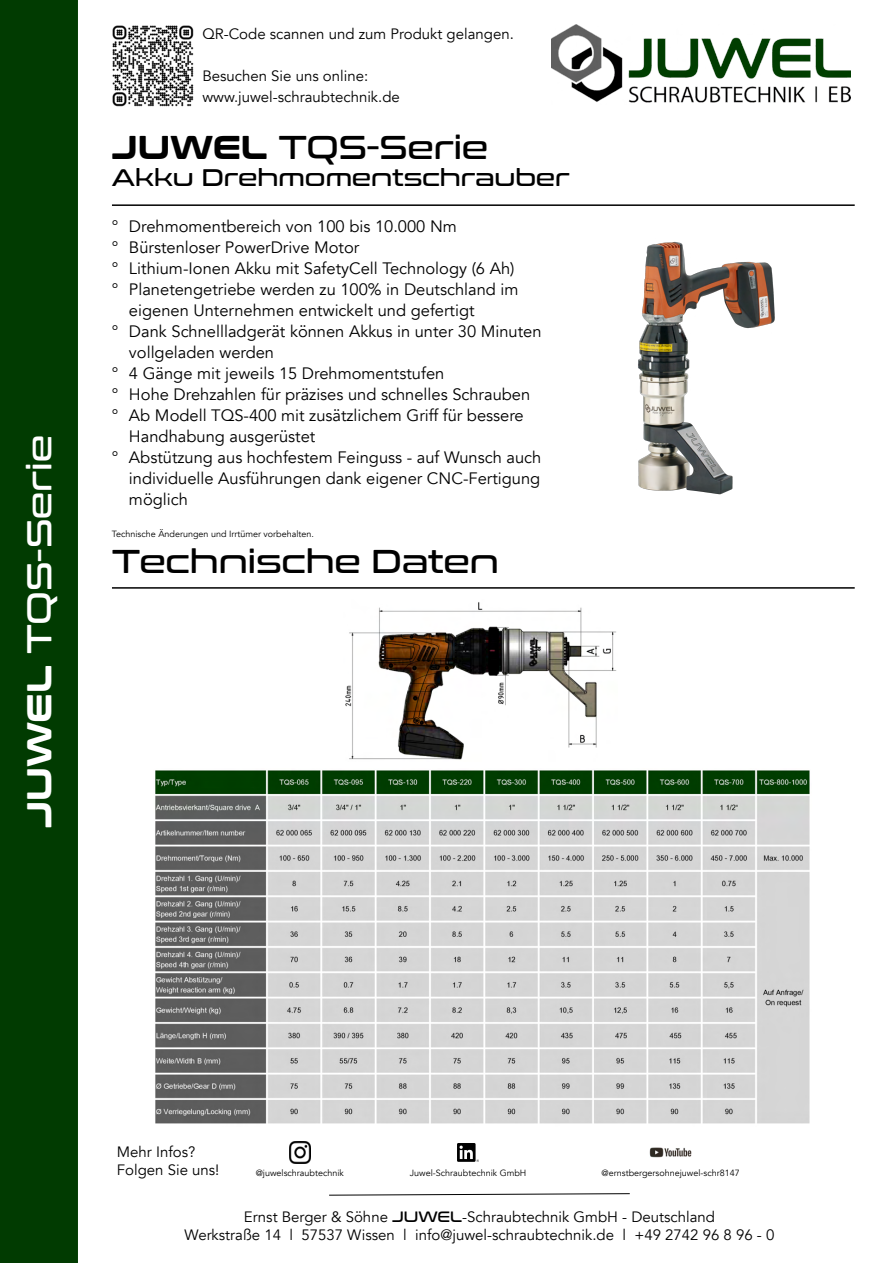
<style>
.page{position:relative;width:893px;height:1263px;background:#fff}
.page>*{position:absolute;margin:0;border:0;box-sizing:border-box;transform-origin:0 0}
.t1{font:34.5px "Conthrax Rg";color:#fff}
.t2{font:33px "Conthrax Rg";color:#000}
.t3{font:24px "Conthrax Rg";color:#000}
.t4{font:16.5px/21px "Avenir";color:#000}
.t5{font:15px "Avenir";color:#000}
.t6{font:9px "Avenir";color:#000}
.s1{font-weight:700}
.s2{font-family:"Conthrax Rg"}
</style>
<div class="page">
<div style="left:1px;top:1px;width:76px;height:1261px;background:#013b01"></div>
<div style="left:0;top:0;width:78px;height:1263px;border:2px solid #013b01"></div>
<hr style="left:112px;top:204px;width:743px;height:2px;background:#000">
<img style="left:551px;top:24px;width:300px;height:79px">
<img style="left:112px;top:25px;width:82px;height:82px">
<img style="left:289px;top:1142px;width:21px;height:21px">
<img style="left:458px;top:1143px;width:21px;height:18px">
<img style="left:649px;top:1147px;width:43px;height:11px">
<svg style="left:329px;top:1193px;width:301px;height:3px"></svg>
<img style="left:638px;top:241px;width:137px;height:254px">
<hr style="left:112px;top:587px;width:743px;height:2px;background:#000">
<img style="left:345px;top:602px;width:272px;height:158px">
<img style="left:155px;top:770px;width:655px;height:354px">
<p class="t1" style="left:13px;top:828px;width:395px;rotate:-90deg"><span class="s1">JUWEL</span> TQS-Serie</p>
<p class="t5" style="left:202px;top:25px;width:313px">QR-Code scannen und zum Produkt gelangen.</p>
<p class="t5" style="left:202px;top:67px;width:167px">Besuchen Sie uns online:</p>
<p class="t5" style="left:202px;top:88px;width:199px">www.juwel-schraubtechnik.de</p>
<p class="t2" style="left:112px;top:122px;width:378px"><span class="s1">JUWEL</span> TQS-Serie</p>
<p class="t3" style="left:112px;top:159px;width:459px">Akku Drehmomentschrauber</p>
<p class="t4" style="left:112px;top:216px;width:346px">° Drehmomentbereich von 100 bis 10.000 Nm</p>
<p class="t4" style="left:112px;top:237px;width:249px">° Bürstenloser PowerDrive Motor</p>
<p class="t4" style="left:112px;top:258px;width:404px">° Lithium-Ionen Akku mit SafetyCell Technology (6 Ah)</p>
<p class="t4" style="left:129px;top:279px;width:391px;text-indent:-17px">° Planetengetriebe werden zu 100% in Deutschland im eigenen Unternehmen entwickelt und gefertigt</p>
<p class="t4" style="left:129px;top:321px;width:414px;text-indent:-17px">° Dank Schnellladgerät können Akkus in unter 30 Minuten vollgeladen werden</p>
<p class="t4" style="left:112px;top:363px;width:334px">° 4 Gänge mit jeweils 15 Drehmomentstufen</p>
<p class="t4" style="left:112px;top:384px;width:420px">° Hohe Drehzahlen für präzises und schnelles Schrauben</p>
<p class="t4" style="left:129px;top:405px;width:396px;text-indent:-17px">° Ab Modell TQS-400 mit zusätzlichem Griff für bessere<br>Handhabung ausgerüstet</p>
<p class="t4" style="left:129px;top:447px;width:414px;text-align:justify;text-indent:-17px">° Abstützung aus hochfestem Feinguss - auf Wunsch auch individuelle Ausführungen dank eigener CNC-Fertigung möglich</p>
<p class="t2" style="left:112px;top:536px;width:388px">Technische Daten</p>
<p class="t6" style="left:112px;top:529px;width:204px">Technische Änderungen und Irrtümer vorbehalten.</p>
<p class="t5" style="left:117px;top:1143px;width:80px">Mehr Infos?</p>
<p class="t5" style="left:117px;top:1161px;width:104px">Folgen Sie uns!</p>
<p class="t6" style="left:256px;top:1168px;width:90px">@juwelschraubtechnik</p>
<p class="t6" style="left:410px;top:1168px;width:118px">Juwel-Schraubtechnik GmbH</p>
<p class="t6" style="left:601px;top:1168px;width:140px">@ernstbergersohnejuwel-schr8147</p>
<p class="t5" style="left:244px;top:1207px;width:473px">Ernst Berger &amp; Söhne <span class="s2">JUWEL</span>-Schraubtechnik GmbH - Deutschland</p>
<p class="t5" style="left:184px;top:1225px;width:591px">Werkstraße 14 l 57537 Wissen l info@juwel-schraubtechnik.de l +49 2742 96 8 96 - 0</p>
</div>
